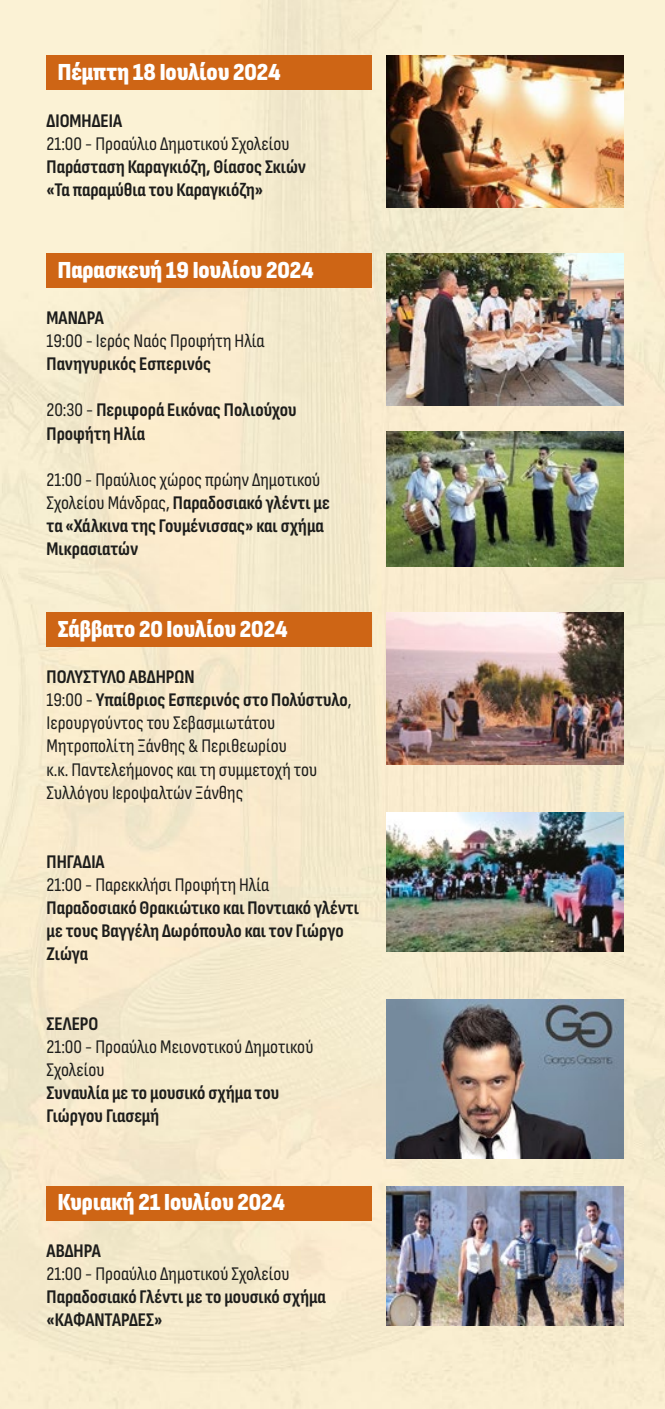
<style>
.page{position:relative;width:665px;height:1409px;background:#f7ebcd}
.page>*{position:absolute;margin:0;border:0;box-sizing:border-box;transform-origin:0 0}
.t1{font:900 24.5px "Attractive Cond";color:#fff}
.t2{font:700 19.25px/23.1px "Attractive Cond";color:#1d1d1b}
.t3{font:19.25px/23.1px "Attractive Cond";color:#1d1d1b}
.s1{font-weight:400}
.s2{font-weight:700}
</style>
<div class="page">
<div style="left:47px;top:56px;width:325px;height:34px;background:#ce6515"></div>
<div style="left:47px;top:254px;width:325px;height:34px;background:#ce6515"></div>
<div style="left:47px;top:612px;width:325px;height:34px;background:#ce6515"></div>
<div style="left:47px;top:1187px;width:325px;height:34px;background:#ce6515"></div>
<img style="left:386px;top:432px;width:237px;height:135px">
<img style="left:386px;top:612px;width:237px;height:152px">
<img style="left:386px;top:254px;width:237px;height:151px">
<img style="left:386px;top:56px;width:237px;height:152px">
<img style="left:386px;top:812px;width:237px;height:140px">
<img style="left:387px;top:1000px;width:236px;height:158px">
<img style="left:387px;top:1187px;width:236px;height:138px">
<p class="t1" style="left:58px;top:57px;width:224px">Πέμπτη 18 Ιουλίου 2024</p>
<p class="t2" style="left:47px;top:109px;width:77px">ΔΙΟΜΗΔΕΙΑ</p>
<p class="t3" style="left:47px;top:132px;width:244px">21:00 - Προαύλιο Δημοτικού Σχολείου</p>
<p class="t2" style="left:47px;top:155px;width:261px">Παράσταση Καραγκιόζη, Θίασος Σκιών «Τα παραμύθια του Καραγκιόζη»</p>
<p class="t1" style="left:58px;top:254px;width:257px">Παρασκευή 19 Ιουλίου 2024</p>
<p class="t2" style="left:47px;top:306px;width:59px">ΜΑΝΔΡΑ</p>
<p class="t3" style="left:47px;top:329px;width:219px">19:00 - Ιερός Ναός Προφήτη Ηλία</p>
<p class="t2" style="left:47px;top:352px;width:166px">Πανηγυρικός Εσπερινός</p>
<p class="t2" style="left:47px;top:398px;width:252px"><span class="s1">20:30 -</span> Περιφορά Εικόνας Πολιούχου<br>Προφήτη Ηλία</p>
<p class="t2" style="left:47px;top:468px;width:284px"><span class="s1">21:00 - Πραύλιος χώρος πρώην Δημοτικού Σχολείου Μάνδρας,</span> Παραδοσιακό γλέντι με τα «Χάλκινα της Γουμένισσας» και σχήμα Μικρασιατών</p>
<p class="t1" style="left:58px;top:613px;width:231px">Σάββατο 20 Ιουλίου 2024</p>
<p class="t3" style="left:47px;top:665px;width:306px"><span class="s2">ΠΟΛΥΣΤΥΛΟ ΑΒΔΗΡΩΝ<br></span>19:00 - <span class="s2">Υπαίθριος Εσπερινός στο Πολύστυλο</span>, Ιερουργούντος του Σεβασμιωτάτου Μητροπολίτη Ξάνθης &amp; Περιθεωρίου<br>κ.κ. Παντελεήμονος και τη συμμετοχή του Συλλόγου Ιεροψαλτών Ξάνθης</p>
<p class="t2" style="left:47px;top:850px;width:59px">ΠΗΓΑΔΙΑ</p>
<p class="t3" style="left:47px;top:873px;width:224px">21:00 - Παρεκκλήσι Προφήτη Ηλία</p>
<p class="t2" style="left:47px;top:896px;width:314px">Παραδοσιακό Θρακιώτικο και Ποντιακό γλέντι με τους Βαγγέλη Δωρόπουλο και τον Γιώργο<br>Ζιώγα</p>
<p class="t2" style="left:47px;top:1012px;width:53px">ΣΕΛΕΡΟ</p>
<p class="t3" style="left:47px;top:1035px;width:268px">21:00 - Προαύλιο Μειονοτικού Δημοτικού<br>Σχολείου</p>
<p class="t2" style="left:47px;top:1081px;width:234px">Συναυλία με το μουσικό σχήμα του<br>Γιώργου Γιασεμή</p>
<p class="t1" style="left:58px;top:1186px;width:229px">Κυριακή 21 Ιουλίου 2024</p>
<p class="t2" style="left:47px;top:1238px;width:56px">ΑΒΔΗΡΑ</p>
<p class="t3" style="left:47px;top:1262px;width:244px">21:00 - Προαύλιο Δημοτικού Σχολείου</p>
<p class="t2" style="left:47px;top:1285px;width:281px">Παραδοσιακό Γλέντι με το μουσικό σχήμα «ΚΑΦΑΝΤΑΡΔΕΣ»</p>
</div>
